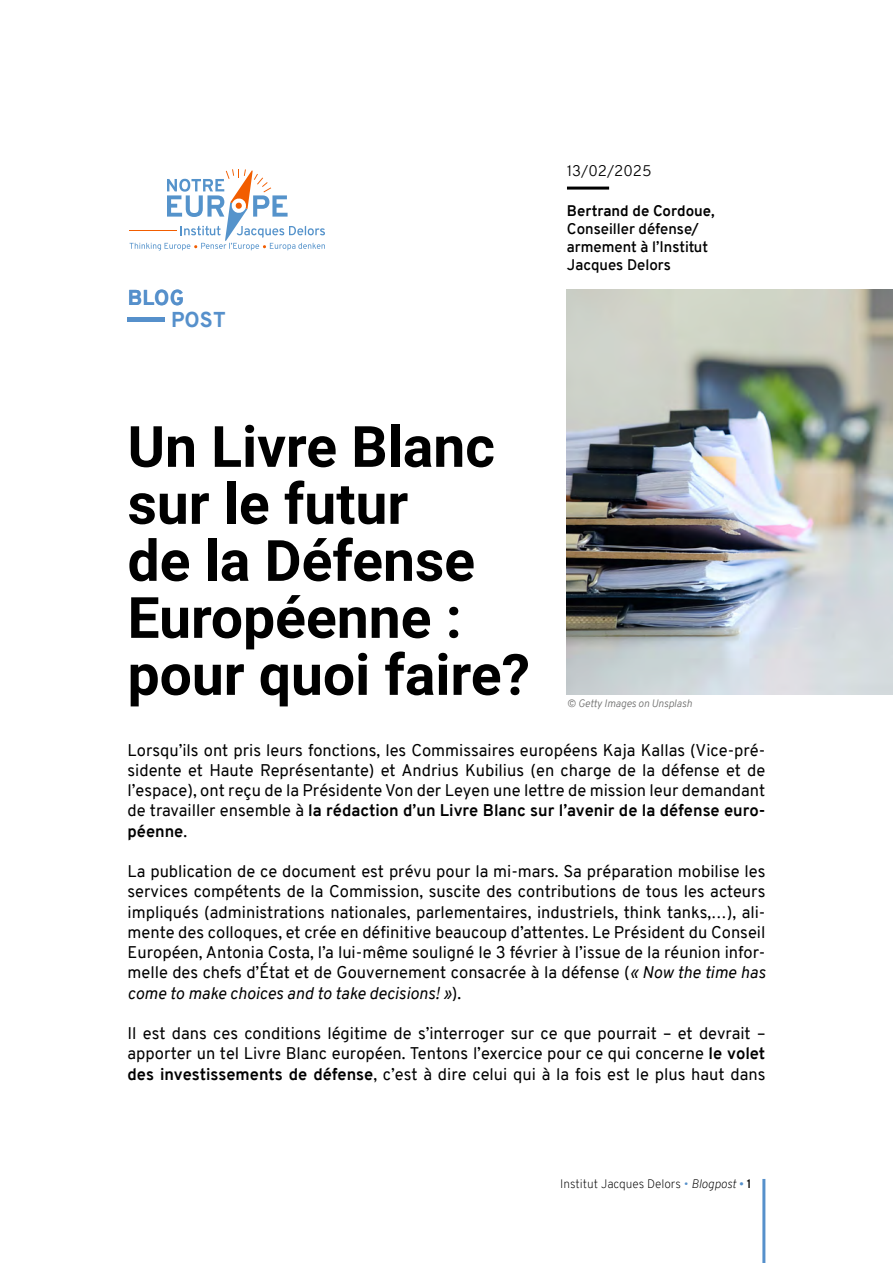
<style>
.page{position:relative;width:893px;height:1263px;background:#fff}
.page>*{position:absolute;margin:0;border:0;box-sizing:border-box;transform-origin:0 0}
.t1{font:700 57px/57px "Roboto";color:#000}
.t2{font:800 21px "Overpass";letter-spacing:.01em;color:#5690cb}
.t3{font:16.5px/20.2px "Overpass";color:#000;text-align:justify}
.t4{font:600 15px/18px "Overpass";color:#000}
.t5{font:700 15px "Overpass";color:#000}
.t6{font:300 15px "Overpass";color:#000}
.t7{font:200 12px "Overpass";color:#000}
.t8{font:italic 300 10.5px "Overpass";letter-spacing:-.01em;color:#6f6f6e}
.s1{font-weight:700}
.s2{font-style:italic}
.s3{color:#5690cb}
.s4{font-weight:300;color:#5690cb}
.s5{font-weight:600}
</style>
<div class="page">
<hr style="left:762px;top:1179px;width:3px;height:84px;background:#5690cb">
<div style="left:128px;top:317px;width:37px;height:5px;background:#5690cb"></div>
<img style="left:567px;top:290px;width:326px;height:405px">
<hr style="left:567px;top:187px;width:42px;height:3px;background:#000">
<svg style="left:130px;top:169px;width:195px;height:82px"></svg>
<hr style="left:130px;top:230px;width:47px;height:1px;background:#f25d00">
<p class="t2" style="left:128px;top:283px;width:58px">BLOG</p>
<p class="t2" style="left:171px;top:305px;width:56px">POST</p>
<h1 class="t1" style="left:128px;top:416px;width:404px">Un Livre Blanc sur le futur<br>de la Défense<br>Européenne : pour quoi faire?</h1>
<p class="t6" style="left:567px;top:160px;width:86px">13/02/2025</p>
<p class="t5" style="left:567px;top:200px;width:149px">Bertrand de Cordoue,</p>
<p class="t4" style="left:567px;top:219px;width:143px">Conseiller défense/ armement à l’Institut<br>Jacques Delors</p>
<p class="t8" style="left:567px;top:696px;width:127px">© Getty Images on Unsplash</p>
<p class="t3" style="left:128px;top:740px;width:639px">Lorsqu’ils ont pris leurs fonctions, les Commissaires européens Kaja Kallas (Vice-pré&shy;sidente et Haute Représentante) et Andrius Kubilius (en charge de la défense et de l’espace), ont reçu de la Présidente Von der Leyen une lettre de mission leur demandant de travailler ensemble à <span class="s1">la rédaction d’un Livre Blanc sur l’avenir de la défense euro&shy;péenne</span>.</p>
<p class="t3" style="left:128px;top:861px;width:639px">La publication de ce document est prévu pour la mi-mars. Sa préparation mobilise les services compétents de la Commission, suscite des contributions de tous les acteurs impliqués (administrations nationales, parlementaires, industriels, think tanks,…), ali&shy;mente des colloques, et crée en définitive beaucoup d’attentes. Le Président du Conseil Européen, Antonia Costa, l’a lui-même souligné le 3 février à l’issue de la réunion infor&shy;melle des chefs d’État et de Gouvernement consacrée à la défense (<span class="s2">« Now the time has come to make choices and to take decisions! »</span>).</p>
<p class="t3" style="left:128px;top:1023px;width:639px">Il est dans ces conditions légitime de s’interroger sur ce que pourrait – et devrait – apporter un tel Livre Blanc européen. Tentons l’exercice pour ce qui concerne <span class="s1">le volet des investissements de défense</span>, c’est à dire celui qui à la fois est le plus haut dans</p>
<p class="t7" style="left:560px;top:1175px;width:193px">Institut Jacques Delors <span class="s3">•</span> <span class="s2">Blogpost</span> <span class="s4">•</span> <span class="s5">1</span></p>
</div>
